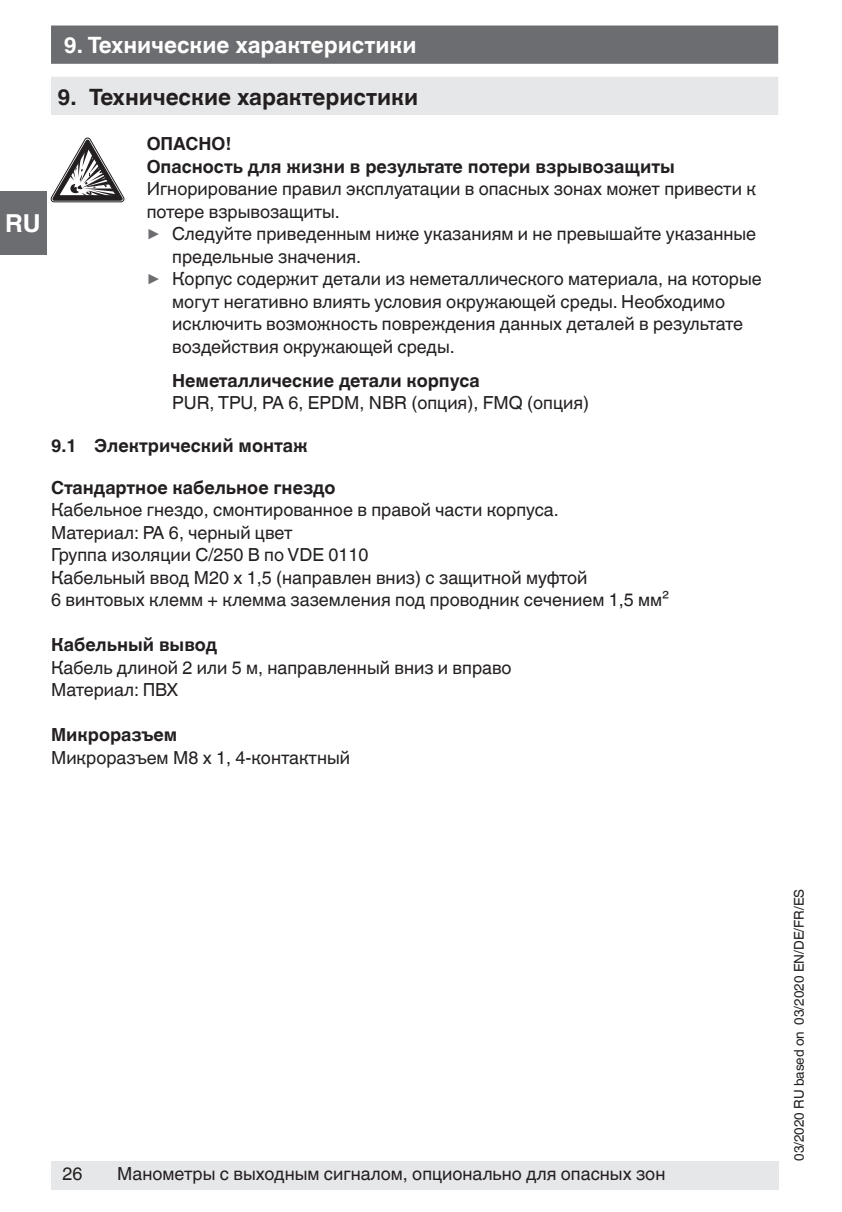
<style>
.page{position:relative;width:842px;height:1212px;background:#fff}
.page>*{position:absolute;margin:0;border:0;box-sizing:border-box;transform-origin:0 0}
.t1{font:700 24.75px "Helvetica World";color:#fff}
.t2{font:700 22.5px "Helvetica World";color:#231f20}
.t3{font:700 22.5px "Helvetica World";color:#fff}
.t4{font:18px/22.5px "Helvetica World";color:#231f20}
.t5{font:700 18px/22.5px "Helvetica World";color:#231f20}
.t6{font:13.5px "Helvetica World";color:#231f20}
.s1{font-size:16.88px;color:#6c6d70}
</style>
<div class="page">
<div style="left:51px;top:1161px;width:727px;height:29px;background:#e6e7e9"></div>
<div style="left:51px;top:26px;width:727px;height:38px;background:#6c6d70;border:2px solid #6c6d70"></div>
<div style="left:0;top:191px;width:47px;height:64px;background:#6c6d70"></div>
<div style="left:51px;top:77px;width:727px;height:38px;background:#e6e7e9"></div>
<svg style="left:51px;top:138px;width:73px;height:64px"></svg>
<h1 class="t1" style="left:5px;top:209px;width:37px">RU</h1>
<p class="t3" style="left:64px;top:32px;width:354px">9. Технические характеристики</p>
<p class="t2" style="left:57px;top:85px;width:362px">9. Технические характеристики</p>
<p class="t5" style="left:147px;top:133px;width:530px">ОПАСНО!<br>Опасность для жизни в результате потери взрывозащиты</p>
<p class="t4" style="left:147px;top:178px;width:611px">Игнорирование правил эксплуатации в опасных зонах может привести к</p>
<p class="t4" style="left:147px;top:200px;width:195px">потере взрывозащиты.</p>
<p class="t4" style="left:147px;top:223px;width:611px"><span class="s1">▶</span> Следуйте приведенным ниже указаниям и не превышайте указанные</p>
<p class="t4" style="left:172px;top:245px;width:190px">предельные значения.</p>
<p class="t4" style="left:147px;top:268px;width:617px"><span class="s1">▶</span> Корпус содержит детали из неметаллического материала, на которые</p>
<p class="t4" style="left:172px;top:290px;width:554px">могут негативно влиять условия окружающей среды. Необходимо</p>
<p class="t4" style="left:172px;top:313px;width:572px">исключить возможность повреждения данных деталей в результате</p>
<p class="t4" style="left:172px;top:335px;width:284px">воздействия окружающей среды.</p>
<p class="t5" style="left:172px;top:369px;width:309px">Неметаллические детали корпуса</p>
<p class="t4" style="left:172px;top:392px;width:418px">PUR, TPU, PA 6, EPDM, NBR (опция), FMQ (опция)</p>
<p class="t5" style="left:51px;top:434px;width:258px">9.1 Электрический монтаж</p>
<p class="t5" style="left:51px;top:476px;width:286px">Стандартное кабельное гнездо</p>
<p class="t4" style="left:51px;top:499px;width:620px">Кабельное гнездо, смонтированное в правой части корпуса.<br>Материал: РА 6, черный цвет<br>Группа изоляции C/250 В по VDE 0110<br>Кабельный ввод M20 x 1,5 (направлен вниз) с защитной муфтой<br>6 винтовых клемм + клемма заземления под проводник сечением 1,5 мм²</p>
<p class="t5" style="left:51px;top:634px;width:168px">Кабельный вывод</p>
<p class="t4" style="left:51px;top:656px;width:462px">Кабель длиной 2 или 5 м, направленный вниз и вправо<br>Материал: ПВХ</p>
<p class="t5" style="left:51px;top:724px;width:128px">Микроразъем</p>
<p class="t4" style="left:51px;top:746px;width:301px">Микроразъем M8 x 1, 4-контактный</p>
<p class="t4" style="left:63px;top:1163px;width:22px">26</p>
<p class="t4" style="left:117px;top:1163px;width:550px">Манометры с выходным сигналом, опционально для опасных зон</p>
<p class="t6" style="left:791px;top:1161px;width:274px;rotate:-90deg">03/2020 RU based on 03/2020 EN/DE/FR/ES</p>
</div>
